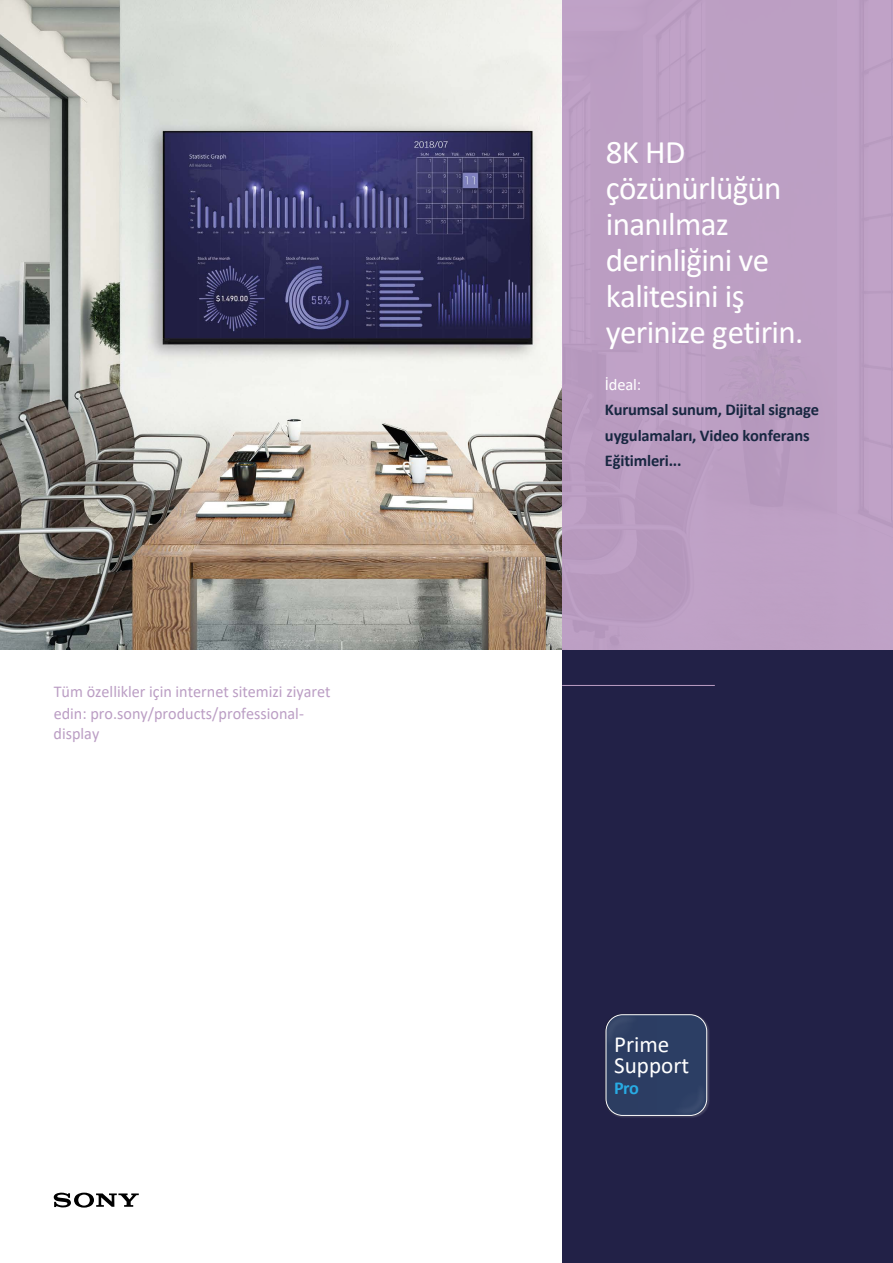
<style>
.page{position:relative;width:893px;height:1263px;background:#fff}
.page>*{position:absolute;margin:0;border:0;box-sizing:border-box;transform-origin:0 0}
.t1{font:33px/36px "Calibri";letter-spacing:-.02em;color:#fff}
.t2{font:23.1px/20.9px "Calibri";color:#fff}
.t3{font:700 18.3px "Calibri";color:#28abe3}
.t4{font:16.5px/22.5px "Calibri";color:#bb9ec4}
.t5{font:700 16.5px/25.5px "Calibri";letter-spacing:-.01em;color:#182741}
.t6{font:16.5px "Calibri";letter-spacing:-.01em;color:#fff}
</style>
<div class="page">
<div style="left:562px;top:649px;width:331px;height:614px;background:#222147"></div>
<hr style="left:562px;top:685px;width:153px;height:1px;background:#bb9ec4">
<svg style="left:54px;top:1192px;width:85px;height:15px"></svg>
<img style="left:0;top:0;width:562px;height:649px">
<div style="left:562px;top:0;width:331px;height:649px;background:#bd9ec5"></div>
<img style="left:617px;top:1024px;width:92px;height:94px">
<svg style="left:605px;top:1014px;width:102px;height:102px;background:#324267"></svg>
<img style="left:662px;top:1074px;width:47px;height:44px">
<img style="left:605px;top:1014px;width:43px;height:42px">
<p class="t4" style="left:54px;top:680px;width:278px">Tüm özellikler için internet sitemizi ziyaret edin: pro.sony/products/professional-</p>
<p class="t4" style="left:54px;top:722px;width:47px">display</p>
<h1 class="t1" style="left:606px;top:133px;width:199px">8K HD çözünürlüğün inanılmaz derinliğini ve kalitesini iş yerinize getirin.</h1>
<p class="t6" style="left:605px;top:373px;width:38px">İdeal:</p>
<p class="t5" style="left:605px;top:397px;width:216px">Kurumsal sunum, Dijital signage uygulamaları, Video konferans<br>Eğitimleri...</p>
<h2 class="t2" style="left:614px;top:1034px;width:76px">Prime<br>Support</h2>
<p class="t3" style="left:614px;top:1075px;width:26px">Pro</p>
</div>
